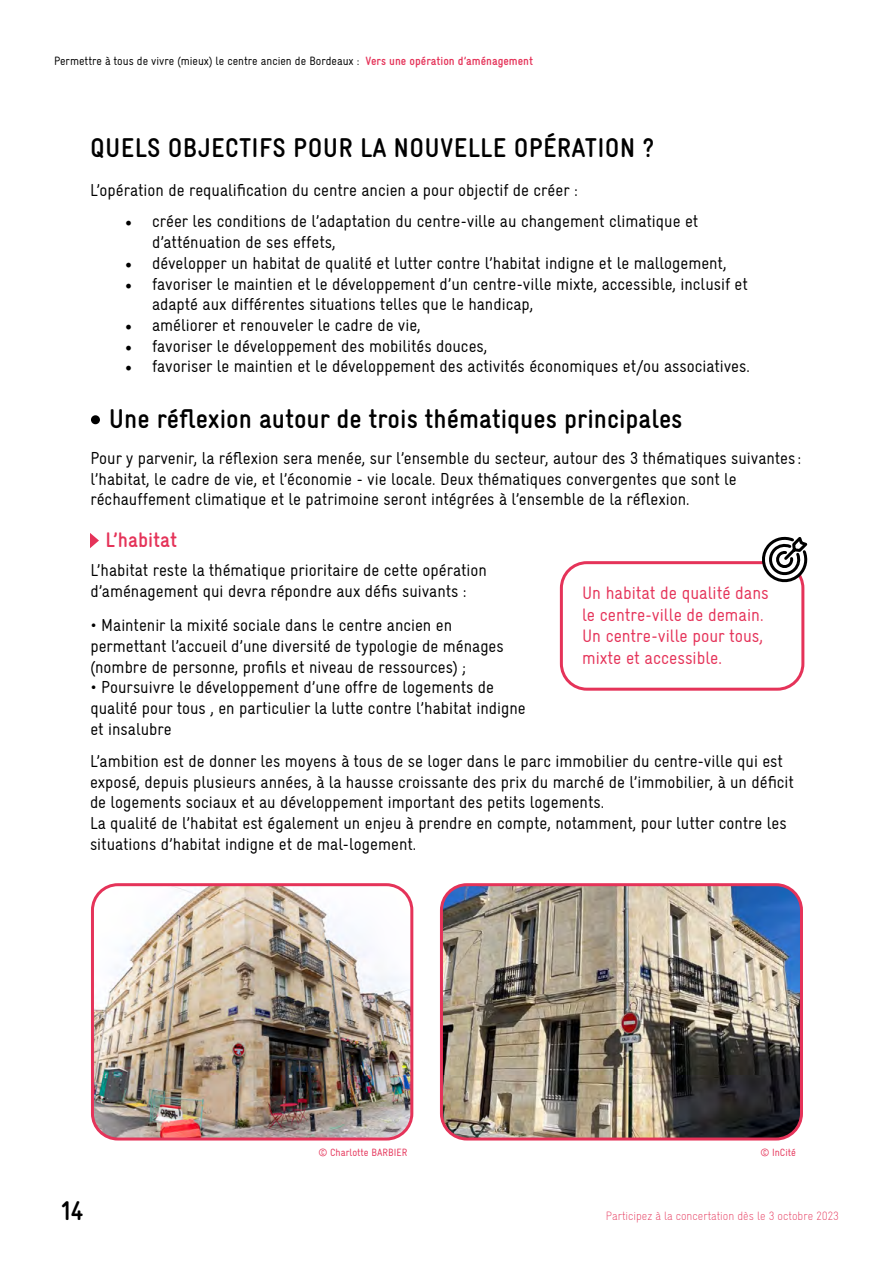
<style>
.page{position:relative;width:893px;height:1263px;background:#fff}
.page>*{position:absolute;margin:0;border:0;box-sizing:border-box;transform-origin:0 0}
.t1{font:700 condensed 27px "Gravur LL";color:#000}
.t2{font:700 condensed 21px "Gravur LL";color:#e53359}
.t3{font:condensed 18px/21.6px "Gravur LL";color:#e53359}
.t4{font:condensed 17.25px/20.7px "Gravur LL";color:#000}
.t5{font:condensed 12px "Gravur LL";color:#000}
.t6{font:300 condensed 12px "Gravur LL";color:#e53359}
.t7{font:condensed 10.5px "Gravur LL";color:#e53359}
.s1{font-weight:700;color:#e53359}
.s2{font-family:"Minion Pro";font-stretch:normal;font-size:18px}
</style>
<div class="page">
<div style="left:91px;top:415px;width:9px;height:9px;background:#000;border-radius:50%"></div>
<svg style="left:90px;top:533px;width:9px;height:15px"></svg>
<div style="left:560px;top:561px;width:244px;height:130px;border:3px solid #e53359;border-radius:26px"></div>
<img style="left:94px;top:887px;width:318px;height:252px">
<div style="left:91px;top:883px;width:322px;height:257px;border:3px solid #e53359;border-radius:26px"></div>
<img style="left:441px;top:887px;width:359px;height:252px">
<div style="left:440px;top:883px;width:363px;height:257px;border:3px solid #e53359;border-radius:26px"></div>
<svg style="left:757px;top:536px;width:51px;height:51px"></svg>
<p class="t5" style="left:54px;top:54px;width:481px">Permettre à tous de vivre (mieux) le centre ancien de Bordeaux : <span class="s1">Vers une opération d’aménagement</span></p>
<h1 class="t1" style="left:90px;top:130px;width:565px">QUELS OBJECTIFS POUR LA NOUVELLE OPÉRATION ?</h1>
<p class="t4" style="left:90px;top:179px;width:490px">L’opération de requalification du centre ancien a pour objectif de créer :</p>
<p class="t4" style="left:152px;top:210px;width:548px;text-indent:-27px"><span class="s2">•</span> créer les conditions de l’adaptation du centre-ville au changement climatique et d’atténuation de ses effets,</p>
<p class="t4" style="left:125px;top:252px;width:603px"><span class="s2">•</span> développer un habitat de qualité et lutter contre l’habitat indigne et le mallogement,</p>
<p class="t4" style="left:152px;top:273px;width:597px;text-indent:-27px"><span class="s2">•</span> favoriser le maintien et le développement d’un centre-ville mixte, accessible, inclusif et adapté aux différentes situations telles que le handicap,</p>
<p class="t4" style="left:125px;top:314px;width:297px"><span class="s2">•</span> améliorer et renouveler le cadre de vie,</p>
<p class="t4" style="left:125px;top:335px;width:364px"><span class="s2">•</span> favoriser le développement des mobilités douces,</p>
<p class="t4" style="left:125px;top:355px;width:626px"><span class="s2">•</span> favoriser le maintien et le développement des activités économiques et/ou associatives.</p>
<h1 class="t1" style="left:109px;top:401px;width:575px">Une réflexion autour de trois thématiques principales</h1>
<p class="t4" style="left:90px;top:447px;width:712px">Pour y parvenir, la réflexion sera menée, sur l’ensemble du secteur, autour des 3 thématiques suivantes : l’habitat, le cadre de vie, et l’économie - vie locale. Deux thématiques convergentes que sont le réchauffement climatique et le patrimoine seront intégrées à l’ensemble de la réflexion.</p>
<p class="t2" style="left:105px;top:526px;width:73px">L’habitat</p>
<p class="t4" style="left:90px;top:559px;width:398px">L’habitat reste la thématique prioritaire de cette opération d’aménagement qui devra répondre aux défis suivants :</p>
<p class="t4" style="left:90px;top:614px;width:415px">• Maintenir la mixité sociale dans le centre ancien en permettant l’accueil d’une diversité de typologie de ménages (nombre de personne, profils et niveau de ressources) ;</p>
<p class="t4" style="left:90px;top:676px;width:437px">• Poursuivre le développement d’une offre de logements de qualité pour tous , en particulier la lutte contre l’habitat indigne et insalubre</p>
<p class="t3" style="left:582px;top:582px;width:188px">Un habitat de qualité dans le centre-ville de demain.<br>Un centre-ville pour tous, mixte et accessible.</p>
<p class="t4" style="left:90px;top:750px;width:705px">L’ambition est de donner les moyens à tous de se loger dans le parc immobilier du centre-ville qui est exposé, depuis plusieurs années, à la hausse croissante des prix du marché de l’immobilier, à un déficit de logements sociaux et au développement important des petits logements.<br>La qualité de l’habitat est également un enjeu à prendre en compte, notamment, pour lutter contre les situations d’habitat indigne et de mal-logement.</p>
<h1 class="t1" style="left:62px;top:1193px;width:23px">14</h1>
<p class="t7" style="left:318px;top:1146px;width:90px">© Charlotte BARBIER</p>
<p class="t7" style="left:760px;top:1146px;width:37px">© InCité</p>
<p class="t6" style="left:606px;top:1209px;width:235px">Participez à la concertation dès le 3 octobre 2023</p>
</div>
